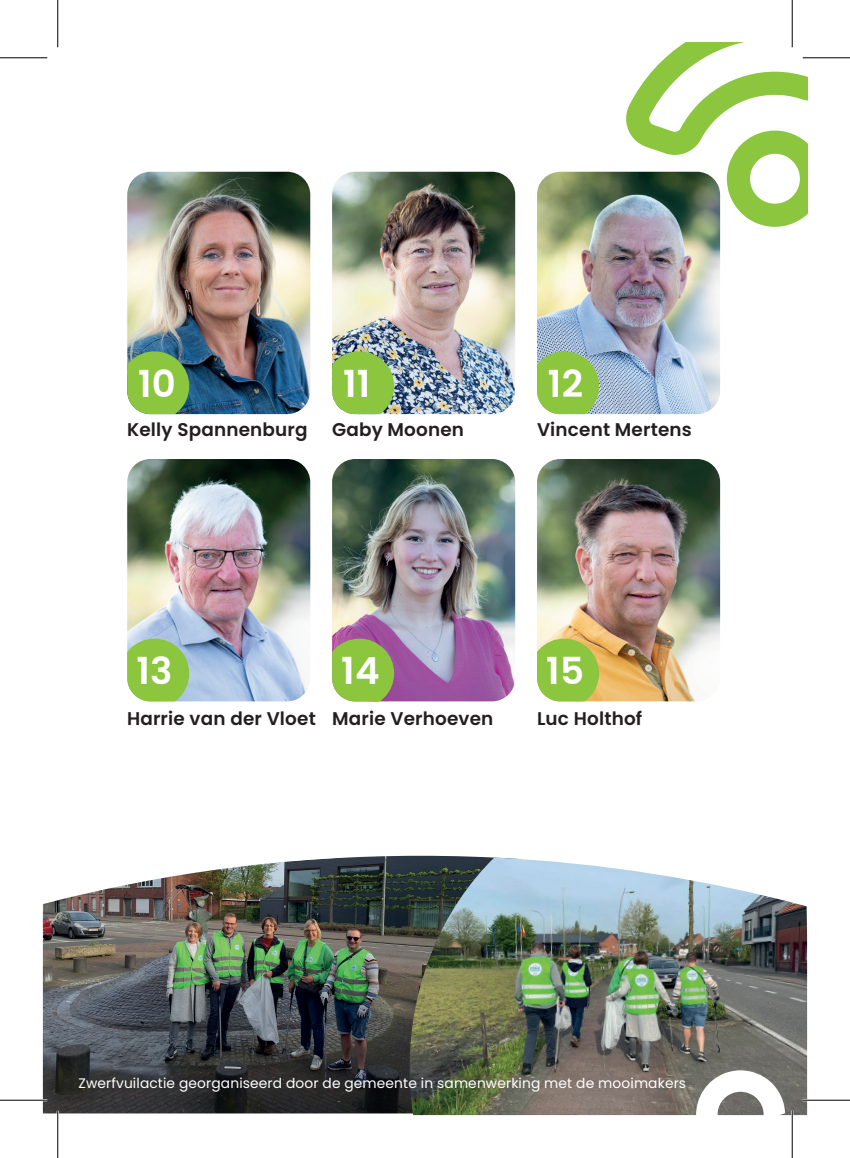
<style>
.page{position:relative;width:850px;height:1158px;background:#fff}
.page>*{position:absolute;margin:0;border:0;box-sizing:border-box;transform-origin:0 0}
.t1{font:600 37.27px "Poppins";letter-spacing:.01em;color:#fff}
.t2{font:600 18.38px "Poppins";letter-spacing:.01em;color:#231f20}
.t3{font:13.83px "Poppins";letter-spacing:.01em;color:#fff}
</style>
<div class="page">
<svg style="left:624px;top:43px;width:183px;height:184px"></svg>
<img style="left:127px;top:172px;width:183px;height:242px">
<svg style="left:127px;top:351px;width:62px;height:63px;background:#83ba4c"></svg>
<img style="left:332px;top:172px;width:183px;height:242px">
<svg style="left:332px;top:351px;width:62px;height:63px;background:#8ec14f"></svg>
<img style="left:537px;top:172px;width:183px;height:242px">
<svg style="left:537px;top:351px;width:62px;height:63px;background:#90c456"></svg>
<img style="left:127px;top:459px;width:183px;height:242px">
<svg style="left:127px;top:638px;width:62px;height:63px;background:#92c759"></svg>
<img style="left:332px;top:459px;width:183px;height:242px">
<svg style="left:332px;top:638px;width:62px;height:63px;background:#91b750"></svg>
<img style="left:537px;top:459px;width:183px;height:242px">
<svg style="left:537px;top:638px;width:62px;height:63px;background:#9bc64b"></svg>
<img style="left:43px;top:855px;width:437px;height:258px">
<img style="left:409px;top:857px;width:398px;height:257px">
<svg style="left:692px;top:1070px;width:93px;height:44px"></svg>
<hr style="left:802px;top:57px;width:48px;height:2px;background:#fff">
<hr style="left:0;top:1098px;width:47px;height:3px;background:#fff">
<hr style="left:802px;top:1098px;width:48px;height:3px;background:#fff">
<hr style="left:57px;top:1110px;width:2px;height:47px;background:#fff">
<hr style="left:791px;top:0;width:2px;height:47px;background:#fff">
<hr style="left:791px;top:1110px;width:2px;height:47px;background:#fff">
<hr style="left:0;top:57px;width:47px;height:1px;background:#000">
<hr style="left:802px;top:57px;width:48px;height:1px;background:#000">
<hr style="left:0;top:1099px;width:47px;height:1px;background:#000">
<hr style="left:802px;top:1099px;width:48px;height:1px;background:#000">
<hr style="left:57px;top:0;width:1px;height:47px;background:#000">
<hr style="left:57px;top:1110px;width:1px;height:47px;background:#000">
<hr style="left:792px;top:0;width:1px;height:47px;background:#000">
<hr style="left:792px;top:1110px;width:1px;height:47px;background:#000">
<h1 class="t1" style="left:138px;top:362px;width:39px">10</h1>
<h1 class="t1" style="left:343px;top:362px;width:29px">11</h1>
<h1 class="t1" style="left:548px;top:362px;width:37px">12</h1>
<p class="t2" style="left:127px;top:419px;width:182px">Kelly Spannenburg</p>
<p class="t2" style="left:332px;top:419px;width:133px">Gaby Moonen</p>
<p class="t2" style="left:537px;top:419px;width:156px">Vincent Mertens</p>
<h1 class="t1" style="left:136px;top:649px;width:38px">13</h1>
<h1 class="t1" style="left:341px;top:649px;width:40px">14</h1>
<h1 class="t1" style="left:546px;top:649px;width:39px">15</h1>
<p class="t2" style="left:127px;top:707px;width:368px">Harrie van der Vloet Marie Verhoeven</p>
<p class="t2" style="left:537px;top:708px;width:107px">Luc Holthof</p>
<p class="t3" style="left:78px;top:1075px;width:609px">Zwerfvuilactie georganiseerd door de gemeente in samenwerking met de mooimakers</p>
</div>
